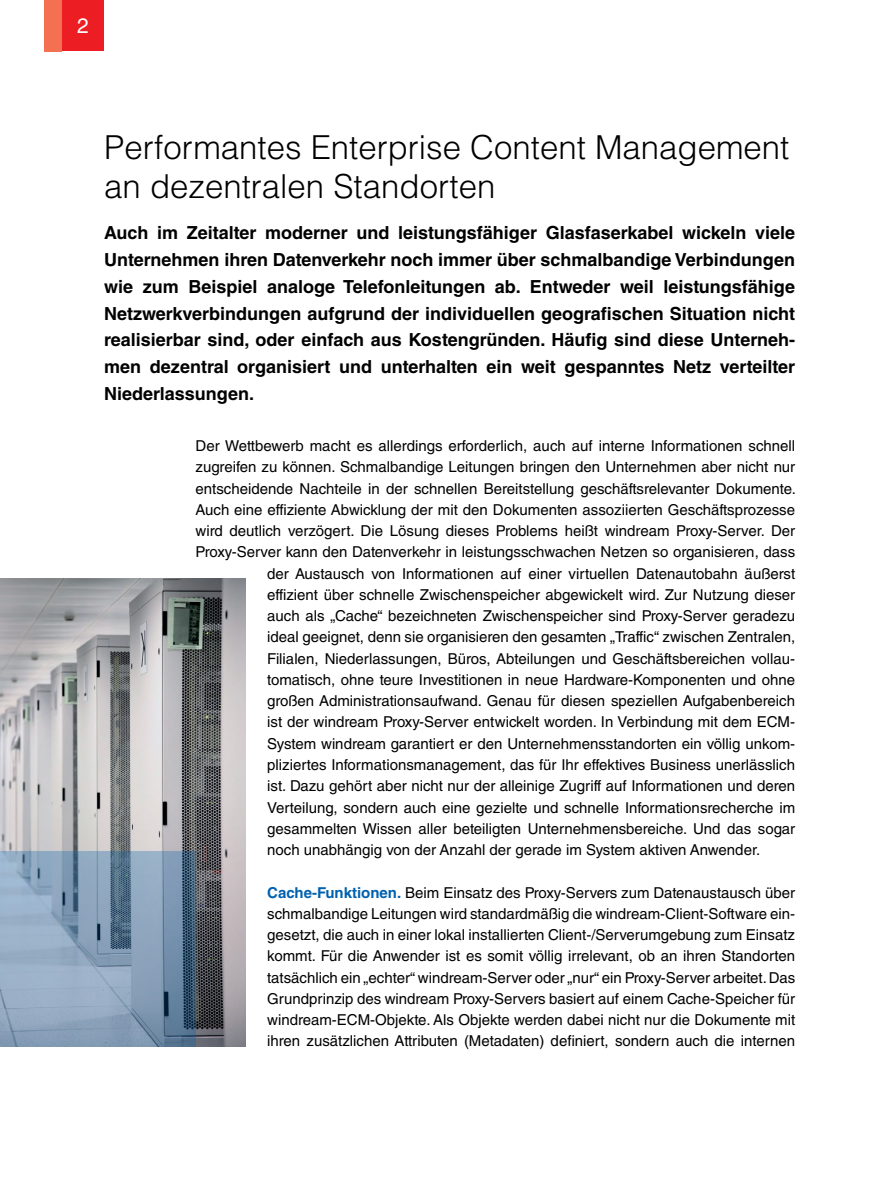
<style>
.page{position:relative;width:893px;height:1187px;background:#fff}
.page>*{position:absolute;margin:0;border:0;box-sizing:border-box;transform-origin:0 0}
.t1{font:300 33px/39.6px "Helvetica LT Std";color:#000}
.t2{font:21px "Helvetica LT Std";color:#fff}
.t3{font:700 18px/26.8px "Helvetica LT Std";color:#000;text-align:justify}
.t4{font:15px/21.3px "Helvetica LT Std";color:#000;text-align:justify}
.s1{font-weight:700;color:#0061af}
</style>
<div class="page">
<div style="left:62px;top:0;width:42px;height:51px;background:#ed1d24"></div>
<div style="left:45px;top:0;width:17px;height:51px;background:#f37053"></div>
<img style="left:0;top:578px;width:246px;height:468px">
<svg style="left:0;top:850px;width:196px;height:196px;background:#819ab2"></svg>
<h2 class="t2" style="left:77px;top:13px;width:13px">2</h2>
<h1 class="t1" style="left:104px;top:127px;width:687px">Performantes Enterprise Content Management an dezentralen Standorten</h1>
<p class="t3" style="left:104px;top:219px;width:693px">Auch im Zeitalter moderner und leistungsfähiger Glasfaserkabel wickeln viele Unternehmen ihren Datenverkehr noch immer über schmalbandige Verbindungen wie zum Beispiel analoge Telefonleitungen ab. Entweder weil leistungsfähige Netzwerkverbindungen aufgrund der individuellen geografischen Situation nicht realisierbar sind, oder einfach aus Kostengründen. Häufig sind diese Unterneh&shy;men dezentral organisiert und unterhalten ein weit gespanntes Netz verteilter Niederlassungen.</p>
<p class="t4" style="left:196px;top:435px;width:601px">Der Wettbewerb macht es allerdings erforderlich, auch auf interne Informationen schnell</p>
<p class="t4" style="left:196px;top:456px;width:601px">zugreifen zu können. Schmalbandige Leitungen bringen den Unternehmen aber nicht nur</p>
<p class="t4" style="left:196px;top:477px;width:602px">entscheidende Nachteile in der schnellen Bereitstellung geschäftsrelevanter Dokumente.</p>
<p class="t4" style="left:196px;top:499px;width:601px">Auch eine effiziente Abwicklung der mit den Dokumenten assoziierten Geschäftsprozesse</p>
<p class="t4" style="left:196px;top:520px;width:601px">wird deutlich verzögert. Die Lösung dieses Problems heißt windream Proxy-Server. Der</p>
<p class="t4" style="left:196px;top:541px;width:601px">Proxy-Server kann den Datenverkehr in leistungsschwachen Netzen so organisieren, dass</p>
<p class="t4" style="left:267px;top:562px;width:529px">der Austausch von Informationen auf einer virtuellen Datenautobahn äußerst</p>
<p class="t4" style="left:267px;top:584px;width:529px">effizient über schnelle Zwischenspeicher abgewickelt wird. Zur Nutzung dieser</p>
<p class="t4" style="left:267px;top:605px;width:529px">auch als „Cache“ bezeichneten Zwischenspeicher sind Proxy-Server geradezu</p>
<p class="t4" style="left:267px;top:626px;width:529px">ideal geeignet, denn sie organisieren den gesamten „Traffic“ zwischen Zentralen,</p>
<p class="t4" style="left:267px;top:647px;width:529px">Filialen, Niederlassungen, Büros, Abteilungen und Geschäftsbereichen vollau-</p>
<p class="t4" style="left:267px;top:669px;width:529px">tomatisch, ohne teure Investitionen in neue Hardware-Komponenten und ohne</p>
<p class="t4" style="left:267px;top:690px;width:529px">großen Administrationsaufwand. Genau für diesen speziellen Aufgabenbereich</p>
<p class="t4" style="left:267px;top:711px;width:529px">ist der windream Proxy-Server entwickelt worden. In Verbindung mit dem ECM-</p>
<p class="t4" style="left:267px;top:732px;width:529px">System windream garantiert er den Unternehmensstandorten ein völlig unkom-</p>
<p class="t4" style="left:267px;top:754px;width:529px">pliziertes Informationsmanagement, das für Ihr effektives Business unerlässlich</p>
<p class="t4" style="left:267px;top:775px;width:529px">ist. Dazu gehört aber nicht nur der alleinige Zugriff auf Informationen und deren</p>
<p class="t4" style="left:267px;top:796px;width:529px">Verteilung, sondern auch eine gezielte und schnelle Informationsrecherche im</p>
<p class="t4" style="left:267px;top:817px;width:529px">gesammelten Wissen aller beteiligten Unternehmensbereiche. Und das sogar</p>
<p class="t4" style="left:267px;top:839px;width:495px">noch unabhängig von der Anzahl der gerade im System aktiven Anwender.</p>
<p class="t4" style="left:267px;top:881px;width:529px"><span class="s1">Cache-Funktionen.</span> Beim Einsatz des Proxy-Servers zum Datenaustausch über schmalbandige Leitungen wird standardmäßig die windream-Client-Software ein&shy;gesetzt, die auch in einer lokal installierten Client-/Serverumgebung zum Einsatz kommt. Für die Anwender ist es somit völlig irrelevant, ob an ihren Standorten tatsächlich ein „echter“ windream-Server oder „nur“ ein Proxy-Server arbeitet. Das Grundprinzip des windream Proxy-Servers basiert auf einem Cache-Speicher für windream-ECM-Objekte. Als Objekte werden dabei nicht nur die Dokumente mit ihren zusätzlichen Attributen (Metadaten) definiert, sondern auch die internen</p>
</div>
